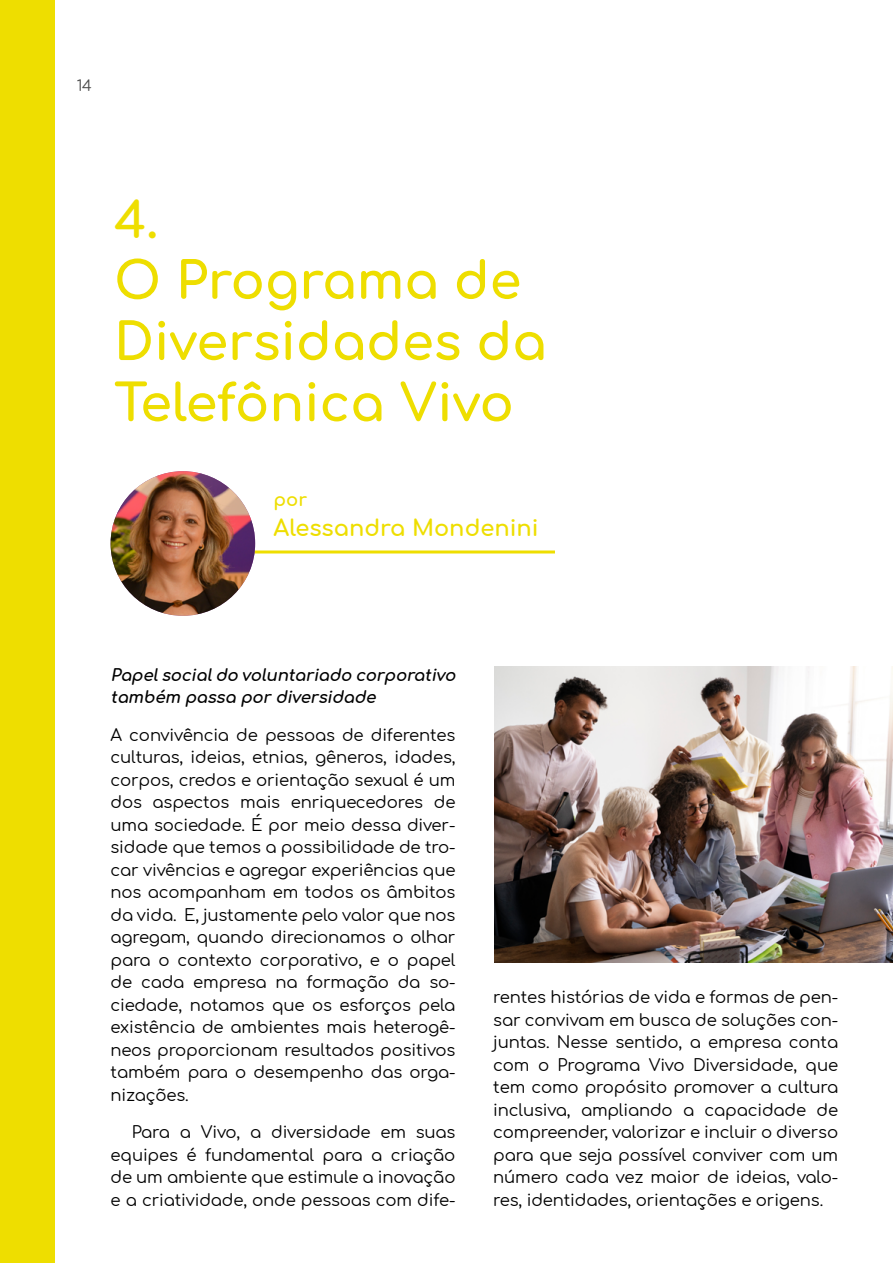
<style>
.page{position:relative;width:893px;height:1263px;background:#fff}
.page>*{position:absolute;margin:0;border:0;box-sizing:border-box;transform-origin:0 0}
.t1{font:700 51px/61.2px "Comfortaa";color:#eede00}
.t2{font:700 49.5px "Comfortaa";color:#eede00}
.t3{font:700 22.5px "Comfortaa";color:#eede00}
.t4{font:700 18px "Comfortaa";color:#eede00}
.t5{font:16.5px/22.5px "Comfortaa";letter-spacing:-.01em;color:#000;text-align:justify}
.t6{font:italic 700 16.5px/22.5px "Comfortaa";color:#000}
.t7{font:15px "Comfortaa";color:#000}
</style>
<div class="page">
<hr style="left:176px;top:550px;width:379px;height:3px;background:#eede00">
<div style="left:0;top:0;width:54px;height:1263px;background:#eede00"></div>
<img style="left:111px;top:471px;width:144px;height:145px;border-radius:72px">
<img style="left:494px;top:667px;width:399px;height:295px">
<p class="t7" style="left:77px;top:72px;width:17px">14</p>
<h2 class="t2" style="left:114px;top:174px;width:46px">4.</h2>
<h1 class="t1" style="left:114px;top:242px;width:434px">O Programa de<br>Diversidades da<br>Telefônica Vivo</h1>
<p class="t4" style="left:274px;top:483px;width:35px">por</p>
<h3 class="t3" style="left:274px;top:507px;width:267px">Alessandra Mondenini</h3>
<p class="t6" style="left:111px;top:661px;width:351px">Papelsocialdo voluntariado corporativo também passa pordiversidade</p>
<p class="t5" style="left:111px;top:721px;width:346px">A convivência de pessoas de diferentes culturas, ideias, etnias, gêneros, idades, corpos, credos e orientação sexual é um dos aspectos mais enriquecedores de uma sociedade. É por meio dessa diver&shy;sidade que temos a possibilidade de tro&shy;car vivências e agregar experiências que nos acompanham em todos os âmbitos da vida. E, justamente pelo valor que nos agregam, quando direcionamos o olhar para o contexto corporativo, e o papel de cada empresa na formação da so&shy;ciedade, notamos que os esforços pela existência de ambientes mais heterogê&shy;neos proporcionam resultados positivos também para o desempenho das orga&shy;nizações.</p>
<p class="t5" style="left:111px;top:1119px;width:346px;text-indent:21px">Para a Vivo, a diversidade em suas equipes é fundamental para a criação de um ambiente que estimule a inovação e a criatividade, onde pessoas com dife-</p>
<p class="t5" style="left:493px;top:983px;width:346px">rentes histórias de vida e formas de pen&shy;sar convivam em busca de soluções con&shy;juntas. Nesse sentido, a empresa conta com o Programa Vivo Diversidade, que tem como propósito promover a cultura inclusiva, ampliando a capacidade de compreender, valorizar e incluir o diverso para que seja possível conviver com um número cada vez maior de ideias, valo&shy;res, identidades, orientações e origens.</p>
</div>
